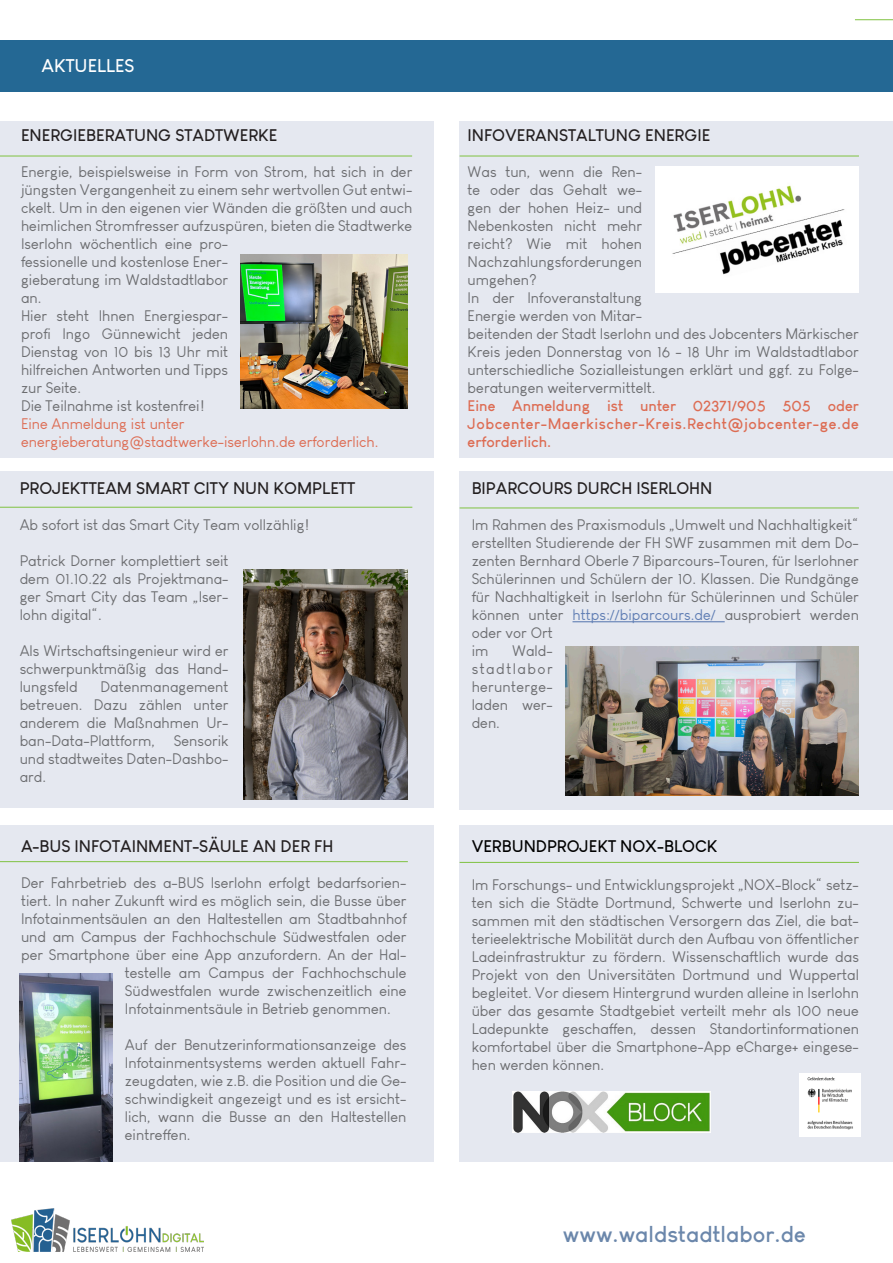
<style>
.page{position:relative;width:893px;height:1263px;background:#fff}
.page>*{position:absolute;margin:0;border:0;box-sizing:border-box;transform-origin:0 0}
.t1{font:700 22.5px "Louis George Cafe";color:#6b87ab}
.t2{font:700 18px "Louis George Cafe";color:#fff}
.t3{font:700 16.5px "Louis George Cafe";color:#231f20}
.t4{font:700 16.5px "Louis George Cafe";color:#000}
.t5{font:15px/18px "Louis George Cafe";color:#6c6d70;text-align:justify}
.t6{font:700 15px/18px "Louis George Cafe";letter-spacing:.035em;color:#dd6c53;text-align:justify}
.t7{font:15px "Louis George Cafe";color:#dd6c53}
.s1{color:#607eb4}
</style>
<div class="page">
<div style="left:460px;top:121px;width:433px;height:336px;background:#e5e8f0"></div>
<div style="left:0;top:471px;width:433px;height:337px;background:#e5e8f0"></div>
<hr style="left:855px;top:19px;width:38px;height:1px;background:#7fc241">
<div style="left:0;top:40px;width:893px;height:52px;background:#246894"></div>
<hr style="left:460px;top:156px;width:399px;height:1px;background:#7fc241">
<img style="left:11px;top:1209px;width:193px;height:42px">
<div style="left:460px;top:825px;width:433px;height:336px;background:#e5e8f0"></div>
<hr style="left:460px;top:862px;width:399px;height:1px;background:#7fc241">
<img style="left:513px;top:1091px;width:197px;height:41px">
<img style="left:655px;top:166px;width:204px;height:127px">
<img style="left:244px;top:570px;width:164px;height:229px">
<div style="left:460px;top:471px;width:433px;height:339px;background:#e5e8f0"></div>
<hr style="left:460px;top:508px;width:399px;height:1px;background:#7fc241">
<hr style="left:572px;top:621px;width:153px;height:1px;background:#607eb4">
<img style="left:566px;top:646px;width:293px;height:150px">
<div style="left:0;top:825px;width:433px;height:336px;background:#e5e8f0"></div>
<hr style="left:0;top:861px;width:408px;height:1px;background:#7fc241">
<img style="left:20px;top:973px;width:92px;height:188px">
<div style="left:0;top:121px;width:433px;height:336px;background:#e5e8f0"></div>
<hr style="left:0;top:156px;width:412px;height:1px;background:#7fc241">
<img style="left:241px;top:254px;width:167px;height:155px">
<img style="left:799px;top:1073px;width:62px;height:63px">
<hr style="left:0;top:507px;width:412px;height:1px;background:#7fc241">
<p class="t2" style="left:42px;top:54px;width:94px">AKTUELLES</p>
<p class="t3" style="left:21px;top:125px;width:258px">ENERGIEBERATUNG STADTWERKE</p>
<p class="t5" style="left:21px;top:163px;width:393px;text-align:left">Energie, beispielsweise in Form von Strom, hat sich in der jüngsten Vergangenheit zu einem sehr wertvollen Gut entwi&shy;ckelt. Um in den eigenen vier Wänden die größten und auch heimlichen Stromfresser aufzuspüren, bieten die Stadtwerke Iserlohn wöchentlich eine pro-<br>fessionelle und kostenlose Ener-<br>gieberatung im Waldstadtlabor<br>an.</p>
<p class="t5" style="left:21px;top:307px;width:209px">Hier steht Ihnen Energiespar&shy;profi Ingo Günnewicht jeden Dienstag von 10 bis 13 Uhr mit hilfreichen Antworten und Tipps zur Seite.</p>
<p class="t5" style="left:21px;top:397px;width:185px">Die Teilnahme ist kostenfrei!</p>
<p class="t7" style="left:21px;top:415px;width:165px">Eine Anmeldung ist unter</p>
<p class="t7" style="left:21px;top:433px;width:359px">energieberatung@stadtwerke-iserlohn.de erforderlich.</p>
<p class="t3" style="left:20px;top:478px;width:337px">PROJEKTTEAM SMART CITY NUN KOMPLETT</p>
<p class="t5" style="left:20px;top:516px;width:291px">Ab sofort ist das Smart City Team vollzählig!</p>
<p class="t5" style="left:20px;top:552px;width:210px">Patrick Dorner komplettiert seit dem 01.10.22 als Projektmana&shy;ger Smart City das Team „Iser&shy;lohn digital“.</p>
<p class="t5" style="left:20px;top:642px;width:210px">Als Wirtschaftsingenieur wird er schwerpunktmäßig das Hand&shy;lungsfeld</p>
<p class="t5" style="left:20px;top:678px;width:210px;text-indent:81px">Datenmanagement betreuen. Dazu zählen unter anderem die Maßnahmen Ur&shy;ban-Data-Plattform,</p>
<p class="t5" style="left:20px;top:732px;width:210px;text-indent:154px">Sensorik und stadtweites Daten-Dashbo&shy;ard.</p>
<p class="t3" style="left:21px;top:835px;width:314px">A-BUS INFOTAINMENT-SÄULE AN DER FH</p>
<p class="t5" style="left:21px;top:873px;width:387px">Der Fahrbetrieb des a-BUS Iserlohn erfolgt bedarfsorien-</p>
<p class="t5" style="left:21px;top:891px;width:387px">tiert. In naher Zukunft wird es möglich sein, die Busse über</p>
<p class="t5" style="left:21px;top:909px;width:387px">Infotainmentsäulen an den Haltestellen am Stadtbahnhof</p>
<p class="t5" style="left:21px;top:927px;width:387px">und am Campus der Fachhochschule Südwestfalen oder</p>
<p class="t5" style="left:21px;top:945px;width:387px">per Smartphone über eine App anzufordern. An der Hal-</p>
<p class="t5" style="left:125px;top:963px;width:283px">testelle am Campus der Fachhochschule</p>
<p class="t5" style="left:125px;top:981px;width:283px">Südwestfalen wurde zwischenzeitlich eine</p>
<p class="t5" style="left:125px;top:999px;width:267px">Infotainmentsäule in Betrieb genommen.</p>
<p class="t5" style="left:125px;top:1035px;width:283px">Auf der Benutzerinformationsanzeige des Infotainmentsystems werden aktuell Fahr&shy;zeugdaten, wie z.B. die Position und die Ge&shy;schwindigkeit angezeigt und es ist ersicht&shy;lich, wann die Busse an den Haltestellen eintreffen.</p>
<p class="t3" style="left:468px;top:125px;width:244px">INFOVERANSTALTUNG ENERGIE</p>
<p class="t5" style="left:468px;top:163px;width:176px">Was tun, wenn die Ren&shy;te oder das Gehalt we&shy;gen der hohen Heiz- und Nebenkosten nicht mehr reicht? Wie mit hohen Nachzahlungsforderungen umgehen?</p>
<p class="t5" style="left:468px;top:289px;width:393px;text-align:left">In der Infoveranstaltung<br>Energie werden von Mitar-<br>beitenden der Stadt Iserlohn und des Jobcenters Märkischer Kreis jeden Donnerstag von 16 - 18 Uhr im Waldstadtlabor unterschiedliche Sozialleistungen erklärt und ggf. zu Folge&shy;beratungen weitervermittelt.</p>
<p class="t6" style="left:468px;top:397px;width:393px">Eine Anmeldung ist unter 02371/905 505 oder Jobcenter-Maerkischer-Kreis.Recht@jobcenter-ge.de erforderlich.</p>
<p class="t3" style="left:472px;top:478px;width:242px">BIPARCOURS DURCH ISERLOHN</p>
<p class="t5" style="left:472px;top:516px;width:389px;text-align:left">Im Rahmen des Praxismoduls „Umwelt und Nachhaltigkeit“ erstellten Studierende der FH SWF zusammen mit dem Do&shy;zenten Bernhard Oberle 7 Biparcours-Touren, für Iserlohner Schülerinnen und Schülern der 10. Klassen. Die Rundgänge für Nachhaltigkeit in Iserlohn für Schülerinnen und Schüler können unter <span class="s1">https://biparcours.de/</span> ausprobiert werden oder vor Ort<br>im</p>
<p class="t5" style="left:472px;top:642px;width:83px;text-indent:40px">Wald&shy;stadtlabor herunterge&shy;laden wer&shy;den.</p>
<p class="t4" style="left:472px;top:835px;width:247px">VERBUNDPROJEKT NOX-BLOCK</p>
<p class="t5" style="left:472px;top:875px;width:389px">Im Forschungs- und Entwicklungsprojekt „NOX-Block“ setz&shy;ten sich die Städte Dortmund, Schwerte und Iserlohn zu&shy;sammen mit den städtischen Versorgern das Ziel, die bat&shy;terieelektrische Mobilität durch den Aufbau von öffentlicher Ladeinfrastruktur zu fördern. Wissenschaftlich wurde das Projekt von den Universitäten Dortmund und Wuppertal begleitet. Vor diesem Hintergrund wurden alleine in Iserlohn über das gesamte Stadtgebiet verteilt mehr als 100 neue Ladepunkte geschaffen, dessen Standortinformationen komfortabel über die Smartphone-App eCharge+ eingese&shy;hen werden können.</p>
<p class="t1" style="left:563px;top:1219px;width:244px">www.waldstadtlabor.de</p>
</div>
